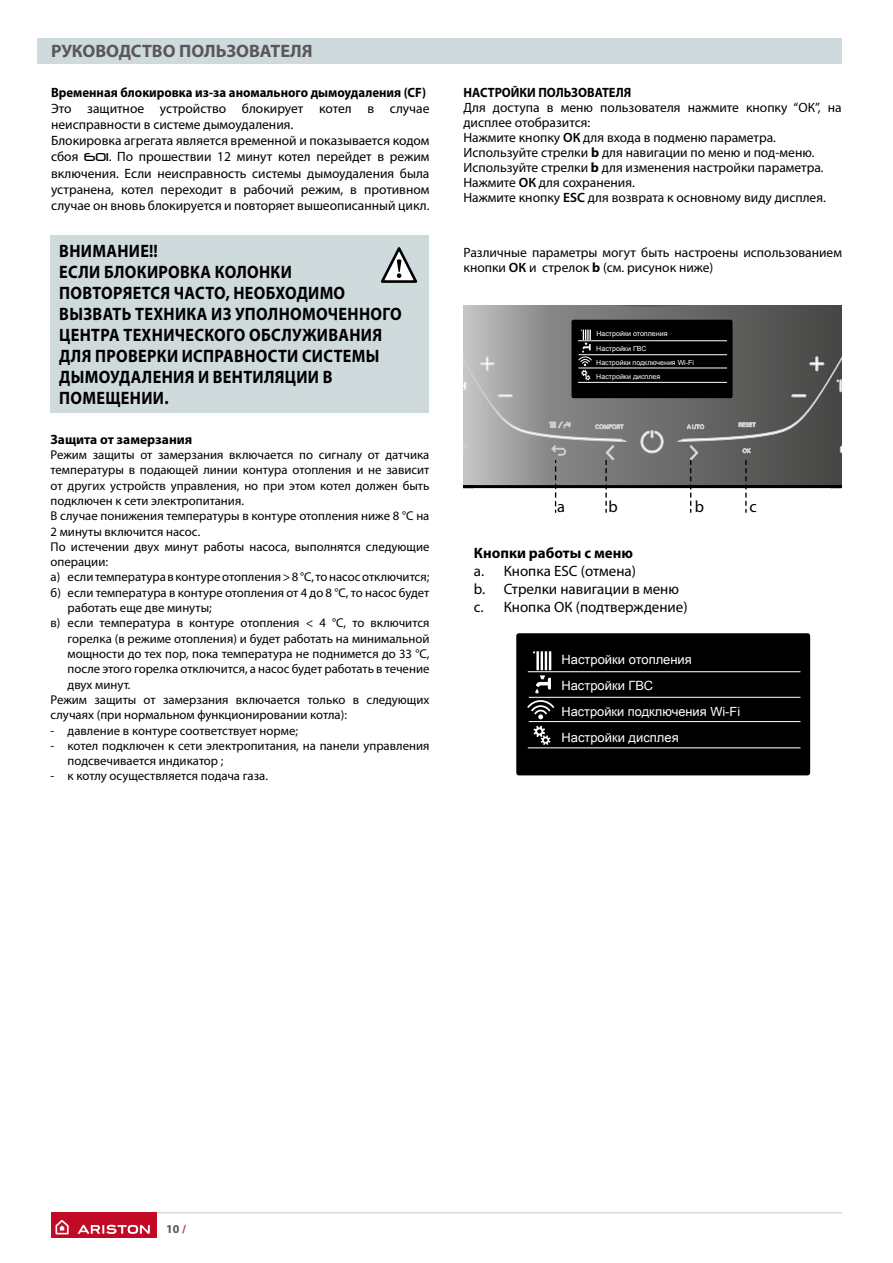
<style>
.page{position:relative;width:893px;height:1263px;background:#fff}
.page>*{position:absolute;margin:0;border:0;box-sizing:border-box;transform-origin:0 0}
.t1{font:700 18px/21px "Myriad Pro";letter-spacing:.02em;color:#000;scale:.9 1}
.t2{font:700 18px "Myriad Pro";color:#58585a}
.t3{font:16.35px "Myriad Pro";color:#000}
.t4{font:15px/18px "Myriad Pro";color:#000}
.t5{font:700 15px "Myriad Pro";color:#000}
.t6{font:13.5px/15px "Myriad Pro";color:#000}
.t7{font:700 13.5px "Myriad Pro";color:#000;scale:.95 1}
.t8{font:700 13.5px "Myriad Pro";color:#000;scale:.93 1}
.t9{font:700 13.5px "Myriad Pro";color:#000}
.t10{font:12.75px/15.3px "Myriad Pro";color:#000}
.t11{font:12.75px "Arial";color:#fff}
.t12{font:12.6px "Arial";color:#fff}
.t13{font:700 12px "Myriad Pro";color:#58585a}
.t14{font:6.9px/14.1px "Arial";color:#fff}
.s1{font-family:"Neuropol"}
.s2{font-weight:600}
.s3{font-weight:700}
.s4{color:#d43345}
</style>
<div class="page">
<hr style="left:51px;top:1212px;width:791px;height:1px;background:#cfdadc">
<div style="left:51px;top:1212px;width:106px;height:26px;background:#c20a26"></div>
<svg style="left:56px;top:1220px;width:13px;height:14px"></svg>
<svg style="left:77px;top:1225px;width:73px;height:9px"></svg>
<div style="left:38px;top:38px;width:804px;height:26px;background:#cfdadc"></div>
<div style="left:519px;top:636px;width:289px;height:137px;background:#000"></div>
<div style="left:516px;top:633px;width:294px;height:142px;border:5px solid #000"></div>
<hr style="left:528px;top:671px;width:272px;height:1px;background:#fff">
<hr style="left:529px;top:697px;width:271px;height:1px;background:#fff">
<hr style="left:529px;top:721px;width:271px;height:1px;background:#fff">
<hr style="left:528px;top:747px;width:272px;height:1px;background:#fff">
<svg style="left:533px;top:726px;width:17px;height:19px"></svg>
<svg style="left:527px;top:651px;width:29px;height:68px"></svg>
<svg style="left:463px;top:306px;width:378px;height:183px;background:#6d6d6c"></svg>
<svg style="left:486px;top:306px;width:292px;height:6px;background:#777"></svg>
<svg style="left:639px;top:430px;width:26px;height:25px"></svg>
<hr style="left:463px;top:485px;width:378px;height:3px;background:#000">
<div style="left:573px;top:321px;width:158px;height:75px;background:#000"></div>
<div style="left:572px;top:320px;width:160px;height:77px;border:3px solid #000"></div>
<hr style="left:578px;top:340px;width:149px;height:1px;background:#fff">
<hr style="left:578px;top:354px;width:149px;height:1px;background:#fff">
<hr style="left:578px;top:368px;width:149px;height:1px;background:#fff">
<hr style="left:578px;top:382px;width:149px;height:1px;background:#fff">
<svg style="left:676px;top:347px;width:166px;height:165px"></svg>
<svg style="left:463px;top:330px;width:165px;height:182px"></svg>
<div style="left:51px;top:235px;width:378px;height:178px;background:#cfdadc"></div>
<svg style="left:381px;top:247px;width:37px;height:36px"></svg>
<h1 class="t2" style="left:51px;top:41px;width:263px">РУКОВОДСТВО ПОЛЬЗОВАТЕЛЯ</h1>
<p class="t7" style="left:51px;top:84px;width:396px">Временная блокировка из-за аномального дымоудаления (CF)</p>
<p class="t6" style="left:51px;top:100px;width:380px;line-height:16.2px">Это защитное устройство блокирует котел в случае неисправности в системе дымоудаления.<br>Блокировка агрегата является временной и показывается кодом сбоя <span class="s1">601</span>. По прошествии 12 минут котел перейдет в режим включения. Если неисправность системы дымоудаления была устранена, котел переходит в рабочий режим, в противном случае он вновь блокируется и повторяет вышеописанный цикл.</p>
<h1 class="t1" style="left:59px;top:241px;width:382px">ВНИМАНИЕ!!<br>ЕСЛИ БЛОКИРОВКА КОЛОНКИ<br>ПОВТОРЯЕТСЯ ЧАСТО, НЕОБХОДИМО<br>ВЫЗВАТЬ ТЕХНИКА ИЗ УПОЛНОМОЧЕННОГО<br>ЦЕНТРА ТЕХНИЧЕСКОГО ОБСЛУЖИВАНИЯ<br>ДЛЯ ПРОВЕРКИ ИСПРАВНОСТИ СИСТЕМЫ<br>ДЫМОУДАЛЕНИЯ И ВЕНТИЛЯЦИИ В<br>ПОМЕЩЕНИИ.</h1>
<p class="t9" style="left:51px;top:432px;width:143px">Защита от замерзания</p>
<p class="t10" style="left:51px;top:447px;width:380px">Режим защиты от замерзания включается по сигналу от датчика</p>
<p class="t10" style="left:51px;top:463px;width:380px">температуры в подающей линии контура отопления и не зависит</p>
<p class="t10" style="left:51px;top:478px;width:380px">от других устройств управления, но при этом котел должен быть</p>
<p class="t10" style="left:51px;top:493px;width:195px">подключен к сети электропитания.</p>
<p class="t10" style="left:51px;top:509px;width:380px">В случае понижения температуры в контуре отопления ниже 8 °С на</p>
<p class="t10" style="left:51px;top:524px;width:151px">2 минуты включится насос.</p>
<p class="t10" style="left:51px;top:539px;width:380px">По истечении двух минут работы насоса, выполнятся следующие</p>
<p class="t10" style="left:51px;top:554px;width:59px">операции:</p>
<p class="t10" style="left:51px;top:570px;width:380px">a) если температура в контуре отопления &gt; 8 °С, то насос отключится;</p>
<p class="t10" style="left:51px;top:585px;width:380px">б) если температура в контуре отопления от 4 до 8 °С, то насос будет</p>
<p class="t10" style="left:68px;top:600px;width:146px">работать еще две минуты;</p>
<p class="t10" style="left:51px;top:616px;width:380px">в) если температура в контуре отопления &lt; 4 °C, то включится</p>
<p class="t10" style="left:68px;top:631px;width:363px">горелка (в режиме отопления) и будет работать на минимальной</p>
<p class="t10" style="left:68px;top:646px;width:363px">мощности до тех пор, пока температура не поднимется до 33 °С,</p>
<p class="t10" style="left:68px;top:662px;width:363px">после этого горелка отключится, а насос будет работать в течение</p>
<p class="t10" style="left:68px;top:677px;width:64px">двух минут.</p>
<p class="t10" style="left:51px;top:692px;width:380px">Режим защиты от замерзания включается только в следующих</p>
<p class="t10" style="left:51px;top:707px;width:298px">случаях (при нормальном функционировании котла):</p>
<p class="t10" style="left:51px;top:723px;width:249px">- давление в контуре соответствует норме;</p>
<p class="t10" style="left:68px;top:738px;width:363px;text-indent:-17px">- котел подключен к сети электропитания, на панели управления подсвечивается индикатор ;</p>
<p class="t10" style="left:51px;top:769px;width:219px">- к котлу осуществляется подача газа.</p>
<p class="t8" style="left:463px;top:84px;width:182px">НАСТРОЙКИ ПОЛЬЗОВАТЕЛЯ</p>
<p class="t6" style="left:463px;top:100px;width:380px">Для доступа в меню пользователя нажмите кнопку “ОК”, на дисплее отобразится:<br>Нажмите кнопку <span class="s2">ОК</span> для входа в подменю параметра.<br>Используйте стрелки <span class="s3">b</span> для навигации по меню и под-меню.<br>Используйте стрелки <span class="s3">b</span> для изменения настройки параметра.<br>Нажмите <span class="s2">ОК</span> для сохранения.<br>Нажмите кнопку <span class="s2">ESC</span> для возврата к основному виду дисплея.</p>
<p class="t6" style="left:463px;top:245px;width:380px">Различные параметры могут быть настроены использованием кнопки <span class="s2">ОК</span> и стрелок <span class="s3">b</span> (см. рисунок ниже)</p>
<p class="t14" style="left:596px;top:327px;width:73px">Настройки отопления</p>
<p class="t14" style="left:596px;top:369px;width:66px">Настройки дисплея</p>
<p class="t14" style="left:596px;top:341px;width:99px">Настройки ГВС<br>Настройки подключения Wi-Fi</p>
<p class="t3" style="left:557px;top:498px;width:9px">a</p>
<p class="t3" style="left:609px;top:498px;width:11px">b</p>
<p class="t3" style="left:695px;top:498px;width:11px">b</p>
<p class="t3" style="left:749px;top:498px;width:9px">c</p>
<p class="t5" style="left:474px;top:545px;width:161px">Кнопки работы с меню</p>
<p class="t4" style="left:474px;top:562px;width:215px">a. Кнопка ESC (отмена)<br>b. Стрелки навигации в меню c. Кнопка ОК (подтверждение)</p>
<p class="t11" style="left:562px;top:651px;width:132px">Настройки отопления</p>
<p class="t11" style="left:561px;top:677px;width:93px">Настройки ГВС</p>
<p class="t12" style="left:561px;top:703px;width:180px">Настройки подключения Wi-Fi</p>
<p class="t11" style="left:561px;top:729px;width:119px">Настройки дисплея</p>
<p class="t13" style="left:166px;top:1222px;width:21px">10<span class="s4">/</span></p>
</div>
